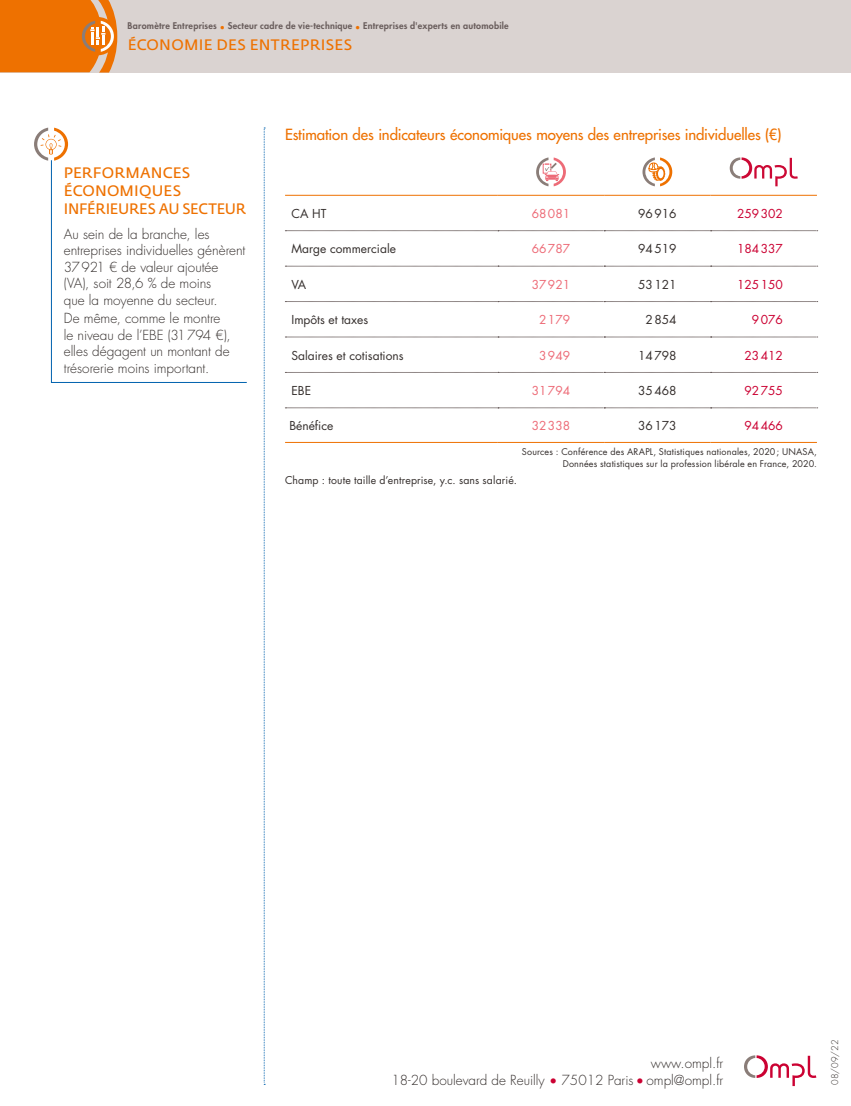
<style>
.page{position:relative;width:851px;height:1106px;background:#fff}
.page>*{position:absolute;margin:0;border:0;box-sizing:border-box;transform-origin:0 0}
.t1{font:500 15px "Futura Std";letter-spacing:-.005em;color:#ee7100}
.t2{font:15px/18px "Fedra Sans Std";letter-spacing:.01em;color:#ee7100}
.t3{font:300 13.5px/16.5px "Futura Std";color:#352f2d}
.t4{font:12px "Futura Std";color:#352f2d}
.t5{font:12px "Futura Std";color:#cb0132}
.t6{font:12px "Futura Std";color:#ed6b77}
.t7{font:10.5px "Futura Std";letter-spacing:.01em;color:#352f2d}
.t8{font:9px/12px "Futura Std";letter-spacing:.02em;color:#352f2d;text-align:right}
.t9{font:800 9px "Futura Std";letter-spacing:.025em;color:#6a5e5d}
.t10{font:300 9px "Futura Std";color:#352f2d}
.s1{color:#ee7100}
.s2{color:#cb0132}
</style>
<div class="page">
<div style="left:0;top:0;width:850px;height:72px;background:#dad3d1"></div>
<svg style="left:264px;top:128px;width:1px;height:957px"></svg>
<svg style="left:34px;top:128px;width:34px;height:33px"></svg>
<svg style="left:51px;top:159px;width:196px;height:224px"></svg>
<svg style="left:744px;top:1055px;width:72px;height:31px"></svg>
<svg style="left:0;top:0;width:117px;height:73px;background:#eb7c17"></svg>
<hr style="left:285px;top:442px;width:212px;height:1px;background:#ee7100">
<hr style="left:497px;top:442px;width:107px;height:1px;background:#ee7100">
<hr style="left:604px;top:442px;width:106px;height:1px;background:#ee7100">
<hr style="left:710px;top:442px;width:106px;height:1px;background:#ee7100">
<svg style="left:285px;top:230px;width:532px;height:1px"></svg>
<svg style="left:285px;top:407px;width:532px;height:1px"></svg>
<svg style="left:285px;top:266px;width:532px;height:1px"></svg>
<svg style="left:285px;top:301px;width:532px;height:1px"></svg>
<svg style="left:285px;top:337px;width:532px;height:1px"></svg>
<svg style="left:285px;top:372px;width:532px;height:1px"></svg>
<hr style="left:285px;top:195px;width:212px;height:1px;background:#ee7100">
<hr style="left:497px;top:195px;width:107px;height:1px;background:#ee7100">
<hr style="left:604px;top:195px;width:106px;height:1px;background:#ee7100">
<hr style="left:710px;top:195px;width:106px;height:1px;background:#ee7100">
<svg style="left:536px;top:157px;width:30px;height:29px"></svg>
<svg style="left:642px;top:157px;width:30px;height:29px"></svg>
<svg style="left:729px;top:157px;width:68px;height:29px"></svg>
<p class="t9" style="left:128px;top:20px;width:382px">Baromètre Entreprises <span class="s1">•</span> Secteur cadre de vie-technique <span class="s1">•</span> Entreprises d'experts en automobile</p>
<p class="t2" style="left:128px;top:36px;width:226px">ÉCONOMIE DES ENTREPRISES</p>
<p class="t2" style="left:64px;top:163px;width:184px">PERFORMANCES<br>ÉCONOMIQUES<br>INFÉRIEURES AU SECTEUR</p>
<p class="t3" style="left:64px;top:226px;width:183px">Au sein de la branche, les entreprises individuelles génèrent<br>37921 € de valeur ajoutée (VA), soit 28,6 % de moins<br>que la moyenne du secteur.</p>
<p class="t3" style="left:64px;top:310px;width:168px">De même, comme le montre le niveau de l’EBE (31794 €), elles dégagent un montant de trésorerie moins important.</p>
<p class="t1" style="left:285px;top:125px;width:497px">Estimation des indicateurs économiques moyens des entreprises individuelles (€)</p>
<p class="t4" style="left:291px;top:206px;width:36px">CA HT</p>
<p class="t6" style="left:531px;top:206px;width:40px">68081</p>
<p class="t4" style="left:638px;top:206px;width:40px">96916</p>
<p class="t5" style="left:737px;top:206px;width:47px">259302</p>
<p class="t4" style="left:291px;top:241px;width:106px">Marge commerciale</p>
<p class="t6" style="left:531px;top:241px;width:40px">66787</p>
<p class="t4" style="left:638px;top:241px;width:40px">94519</p>
<p class="t5" style="left:737px;top:241px;width:47px">184337</p>
<p class="t4" style="left:291px;top:277px;width:16px">VA</p>
<p class="t6" style="left:531px;top:277px;width:40px">37921</p>
<p class="t4" style="left:638px;top:277px;width:40px">53121</p>
<p class="t5" style="left:737px;top:277px;width:47px">125150</p>
<p class="t4" style="left:291px;top:312px;width:78px">Impôts et taxes</p>
<p class="t6" style="left:539px;top:312px;width:33px">2179</p>
<p class="t4" style="left:645px;top:312px;width:33px">2854</p>
<p class="t5" style="left:751px;top:312px;width:33px">9076</p>
<p class="t4" style="left:291px;top:347px;width:114px">Salaires et cotisations</p>
<p class="t6" style="left:539px;top:347px;width:33px">3949</p>
<p class="t4" style="left:638px;top:347px;width:40px">14798</p>
<p class="t5" style="left:744px;top:347px;width:40px">23412</p>
<p class="t4" style="left:291px;top:383px;width:21px">EBE</p>
<p class="t6" style="left:531px;top:383px;width:40px">31794</p>
<p class="t4" style="left:638px;top:383px;width:40px">35468</p>
<p class="t5" style="left:744px;top:383px;width:40px">92755</p>
<p class="t4" style="left:289px;top:417px;width:45px">Bénéfice</p>
<p class="t6" style="left:531px;top:417px;width:40px">32338</p>
<p class="t4" style="left:638px;top:417px;width:40px">36173</p>
<p class="t5" style="left:744px;top:417px;width:40px">94466</p>
<p class="t8" style="left:521px;top:445px;width:296px">Sources : Conférence des ARAPL, Statistiques nationales, 2020; UNASA,<br>Données statistiques sur la profession libérale en France, 2020.</p>
<p class="t7" style="left:285px;top:474px;width:233px">Champ : toute taille d’entreprise, y.c. sans salarié.</p>
<p class="t3" style="left:391px;top:1055px;width:333px;text-align:right">www.ompl.fr<br>18-20 boulevard de Reuilly <span class="s2">•</span> 75012 Paris <span class="s2">•</span> ompl@ompl.fr</p>
<p class="t10" style="left:829px;top:1084px;width:46px;rotate:-90deg">08/09/22</p>
</div>
